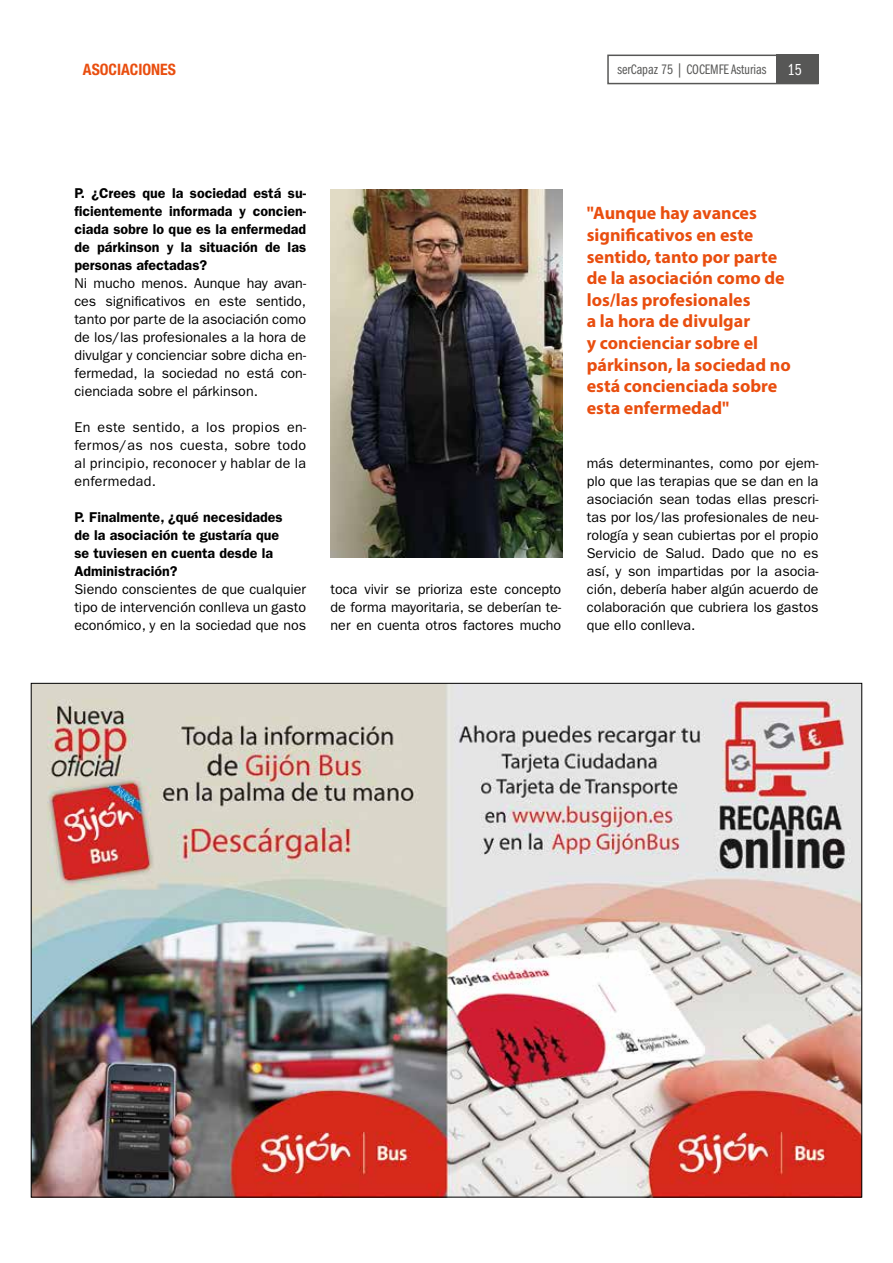
<style>
.page{position:relative;width:893px;height:1263px;background:#fff}
.page>*{position:absolute;margin:0;border:0;box-sizing:border-box;transform-origin:0 0}
.t1{font:700 18px/21.6px "Myriad Pro";color:#e94e0f}
.t2{font:16.5px "ITC Franklin Gothic Std Bk Cp";color:#fff}
.t3{font:700 condensed 15.75px "Helvetica Neue LT Std";color:#e94e0f}
.t4{font:14.25px/18px "ITC Franklin Gothic Std";color:#000;text-align:justify}
.t5{font:600 14.25px/18px "ITC Franklin Gothic Std";color:#000;text-align:justify}
.t6{font:14.25px "ITC Franklin Gothic Std Bk Cp";color:#575756}
</style>
<div class="page">
<div style="left:607px;top:55px;width:212px;height:29px;border:2px solid #575756"></div>
<div style="left:776px;top:55px;width:42px;height:29px;background:#575756"></div>
<img style="left:33px;top:685px;width:827px;height:510px">
<img style="left:331px;top:189px;width:231px;height:369px">
<p class="t3" style="left:83px;top:60px;width:95px">ASOCIACIONES</p>
<p class="t6" style="left:617px;top:62px;width:150px">serCapaz 75 | COCEMFE Asturias</p>
<p class="t2" style="left:788px;top:61px;width:16px">15</p>
<p class="t5" style="left:74px;top:184px;width:233px">P. ¿Crees que la sociedad está su&shy;ficientemente informada y concien&shy;ciada sobre lo que es la enfermedad de párkinson y la situación de las personas afectadas?</p>
<p class="t4" style="left:74px;top:274px;width:233px">Ni mucho menos. Aunque hay avan&shy;ces significativos en este sentido, tanto por parte de la asociación como de los/las profesionales a la hora de divulgar y concienciar sobre dicha en&shy;fermedad, la sociedad no está con&shy;cienciada sobre el párkinson.</p>
<p class="t4" style="left:74px;top:418px;width:233px">En este sentido, a los propios en&shy;fermos/as nos cuesta, sobre todo al principio, reconocer y hablar de la enfermedad.</p>
<p class="t5" style="left:74px;top:508px;width:210px;text-align:left">P. Finalmente, ¿qué necesidades de la asociación te gustaría que se tuviesen en cuenta desde la<br>Administración?</p>
<p class="t4" style="left:74px;top:580px;width:233px">Siendo conscientes de que cualquier tipo de intervención conlleva un gasto económico, y en la sociedad que nos</p>
<p class="t4" style="left:331px;top:580px;width:232px">toca vivir se prioriza este concepto de forma mayoritaria, se deberían te&shy;ner en cuenta otros factores mucho</p>
<p class="t1" style="left:587px;top:202px;width:205px">"Aunque hay avances significativos en este sentido, tanto por parte de la asociación como de los/las profesionales<br>a la hora de divulgar<br>y concienciar sobre el párkinson, la sociedad no está concienciada sobre esta enfermedad"</p>
<p class="t4" style="left:587px;top:454px;width:233px">más determinantes, como por ejem&shy;plo que las terapias que se dan en la asociación sean todas ellas prescri&shy;tas por los/las profesionales de neu&shy;rología y sean cubiertas por el propio Servicio de Salud. Dado que no es así, y son impartidas por la asocia&shy;ción, debería haber algún acuerdo de colaboración que cubriera los gastos que ello conlleva.</p>
</div>
